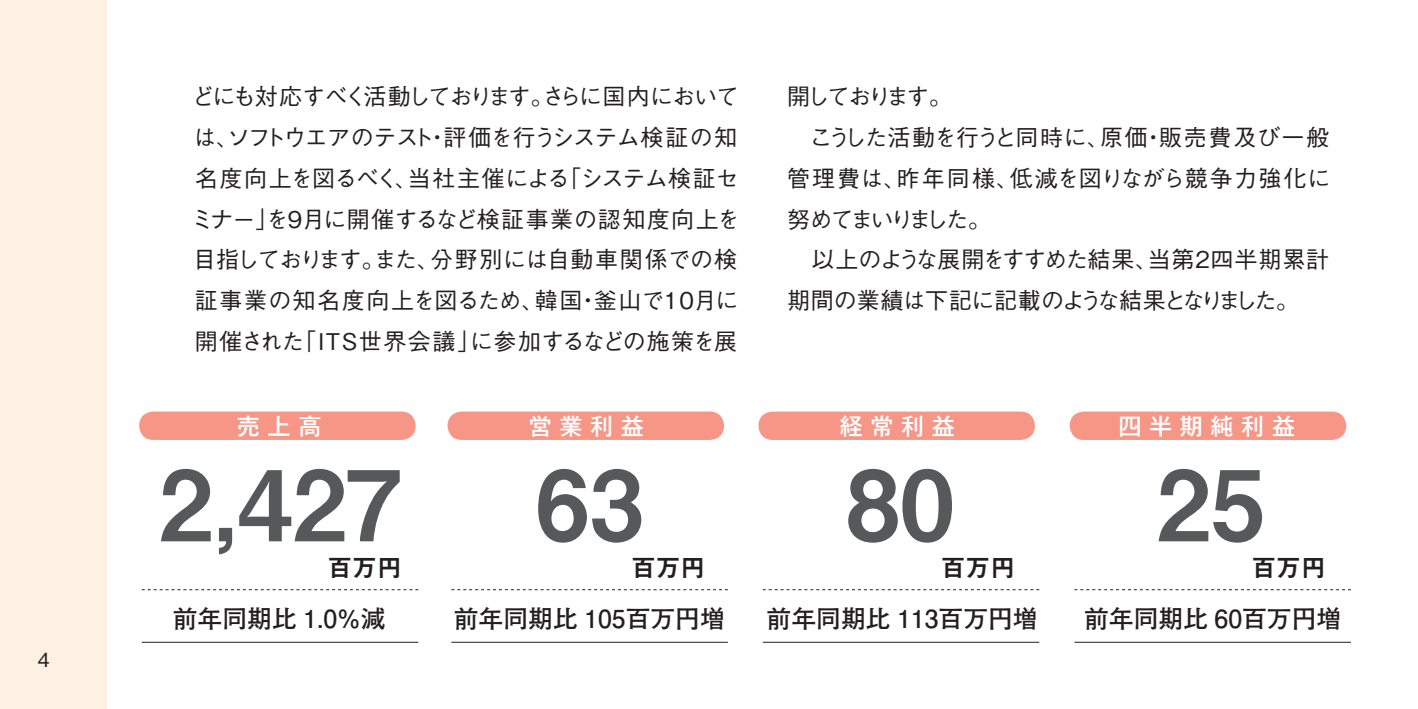
<style>
.page{position:relative;width:1418px;height:709px;background:#fff}
.page>*{position:absolute;margin:0;border:0;box-sizing:border-box;transform-origin:0 0}
.t1{font:97.5px "Midashi Go Pr 5 MB31 90 pv RKSJ H";color:#57585a}
.t2{font:24.75px "Futo Go B101 Pr 5 Bold 90 pv RKSJ H";color:#231f20}
.t3{font:24.75px "Midashi Go Pr 5 MB31 90 pv RKSJ H";color:#231f20}
.t4{font:23px/40.8px "Gothic BBB Pr 5 Medium 90 pv RKSJ H";letter-spacing:-.025em;color:#231f20;text-align:justify}
.t5{font:23px "Gothic MB101 Pr 5 Medium 90 pv RKSJ V";color:#fff}
.t6{font:19.5px "Gothic BBB Pr 5 Medium 90 pv RKSJ H";color:#231f20}
</style>
<div class="page">
<div style="left:0;top:0;width:106px;height:709px;background:#fef0e2"></div>
<div style="left:139px;top:411px;width:276px;height:29px;background:#f59687;border-radius:14px"></div>
<div style="left:447px;top:411px;width:277px;height:29px;background:#f59687;border-radius:14px"></div>
<div style="left:758px;top:411px;width:276px;height:29px;background:#f59687;border-radius:14px"></div>
<div style="left:1069px;top:411px;width:277px;height:29px;background:#f59687;border-radius:14px"></div>
<svg style="left:142px;top:589px;width:276px;height:1px"></svg>
<hr style="left:142px;top:642px;width:276px;height:1px;background:#231f20">
<svg style="left:762px;top:589px;width:277px;height:1px"></svg>
<hr style="left:762px;top:642px;width:277px;height:1px;background:#231f20">
<svg style="left:451px;top:589px;width:277px;height:1px"></svg>
<hr style="left:451px;top:642px;width:277px;height:1px;background:#231f20">
<svg style="left:1074px;top:589px;width:276px;height:1px"></svg>
<hr style="left:1074px;top:642px;width:276px;height:1px;background:#231f20">
<p class="t6" style="left:37px;top:652px;width:14px">4</p>
<p class="t4" style="left:191px;top:79px;width:550px">どにも対応すべく活動しております。さらに国内においては、ソフトウエアのテスト・評価を行うシステム検証の知名度向上を図るべく、当社主催による「システム検証セミナー」を９月に開催するなど検証事業の認知度向上を目指しております。また、分野別には自動車関係での検証事業の知名度向上を図るため、韓国・釜山で10月に開催された「ＩＴＳ世界会議」に参加するなどの施策を展</p>
<p class="t4" style="left:787px;top:79px;width:545px;text-align:left">開しております。<br>　こうした活動を行うと同時に、原価・販売費及び一般管理費は、昨年同様、低減を図りながら競争力強化に努めてまいりました。<br>　以上のような展開をすすめた結果、当第2四半期累計期間の業績は下記に記載のような結果となりました。</p>
<p class="t5" style="left:237px;top:418px;width:86px">売 上 高</p>
<p class="t5" style="left:529px;top:418px;width:117px">営 業 利 益</p>
<p class="t5" style="left:839px;top:418px;width:117px">経 常 利 益</p>
<p class="t5" style="left:1118px;top:418px;width:178px">四 半 期 純 利 益</p>
<h1 class="t1" style="left:1156px;top:468px;width:110px">25</h1>
<p class="t3" style="left:1251px;top:558px;width:76px">百万円</p>
<p class="t2" style="left:1084px;top:609px;width:259px">前年同期比 60百万円増</p>
<h1 class="t1" style="left:159px;top:468px;width:243px">2,427</h1>
<p class="t3" style="left:327px;top:558px;width:76px">百万円</p>
<p class="t2" style="left:173px;top:609px;width:214px">前年同期比 1.0%減</p>
<h1 class="t1" style="left:535px;top:468px;width:110px">63</h1>
<p class="t3" style="left:631px;top:558px;width:76px">百万円</p>
<p class="t2" style="left:454px;top:609px;width:273px">前年同期比 105百万円増</p>
<h1 class="t1" style="left:846px;top:468px;width:110px">80</h1>
<p class="t3" style="left:940px;top:558px;width:76px">百万円</p>
<p class="t2" style="left:766px;top:609px;width:273px">前年同期比 113百万円増</p>
</div>
